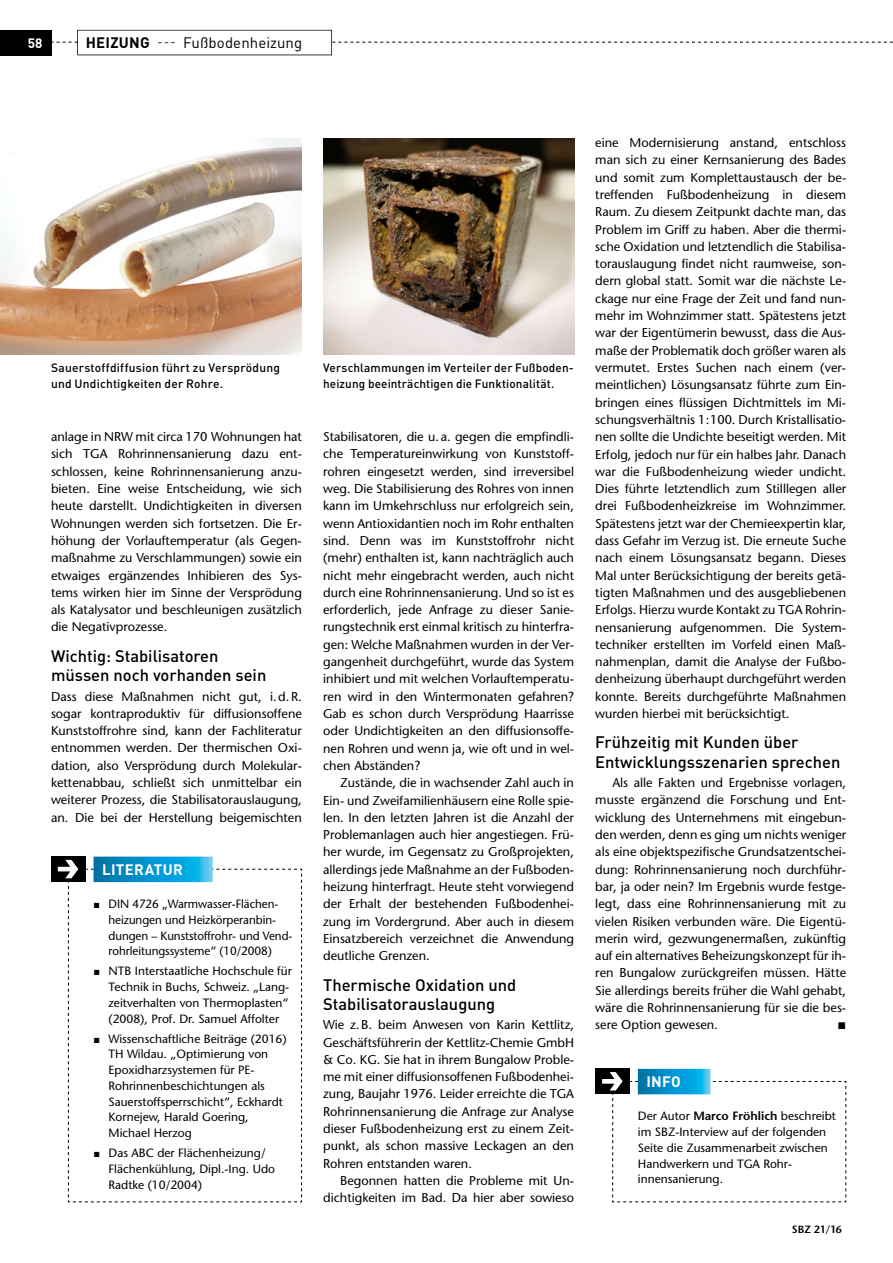
<style>
.page{position:relative;width:893px;height:1263px;background:#fff}
.page>*{position:absolute;margin:0;border:0;box-sizing:border-box;transform-origin:0 0}
.t1{font:500 16.5px/19.5px "DIN Pro";color:#000}
.t2{font:15.75px "European Pi Std 3";color:#000}
.t3{font:15px "DIN Pro";letter-spacing:.005em;color:#000}
.t4{font:700 15px "DIN Pro";letter-spacing:.015em;color:#fff}
.t5{font:700 13.5px "DIN Pro";color:#fff}
.t6{font:500 12.75px/17.2px "Stone Sans Std";color:#000;text-align:justify}
.t7{font:500 12px/15.8px "Stone Sans Std";color:#000}
.t8{font:500 12px/15.8px "DIN Pro";letter-spacing:.015em;color:#000}
.t9{font:600 10.5px "Stone Sans Std";color:#000}
.s1{font-weight:700}
.s2{font-size:12px}
.s3{font-weight:600}
</style>
<div class="page">
<svg style="left:51px;top:42px;width:842px;height:1px"></svg>
<svg style="left:77px;top:30px;width:255px;height:25px"></svg>
<div style="left:78px;top:31px;width:253px;height:24px;background:#fff"></div>
<svg style="left:94px;top:857px;width:119px;height:2px"></svg>
<img style="left:0;top:138px;width:302px;height:217px">
<img style="left:323px;top:138px;width:251px;height:217px">
<svg style="left:638px;top:1069px;width:73px;height:2px"></svg>
<div style="left:0;top:30px;width:51px;height:25px;background:#000"></div>
<div style="left:51px;top:856px;width:34px;height:26px;background:#000"></div>
<svg style="left:57px;top:859px;width:245px;height:343px"></svg>
<div style="left:595px;top:1068px;width:34px;height:26px;background:#000"></div>
<svg style="left:602px;top:1071px;width:245px;height:131px"></svg>
<p class="t5" style="left:28px;top:32px;width:16px">58</p>
<p class="t3" style="left:86px;top:33px;width:218px"><span class="s1">HEIZUNG</span> <span class="s2">---</span> Fußbodenheizung</p>
<p class="t8" style="left:51px;top:359px;width:230px">Sauerstoffdiffusion führt zu Versprödung und Undichtigkeiten der Rohre.</p>
<p class="t8" style="left:323px;top:359px;width:252px">Verschlammungen im Verteiler der Fußboden&shy;heizung beeinträchtigen die Funktionalität.</p>
<p class="t6" style="left:51px;top:428px;width:252px">anlage in NRW mit circa 170 Wohnungen hat sich TGA Rohrinnensanierung dazu ent&shy;schlossen, keine Rohrinnensanierung anzu&shy;bieten. Eine weise Entscheidung, wie sich heute darstellt. Undichtigkeiten in diversen Wohnungen werden sich fortsetzen. Die Er&shy;höhung der Vorlauftemperatur (als Gegen&shy;maßnahme zu Verschlammungen) sowie ein etwaiges ergänzendes Inhibieren des Sys&shy;tems wirken hier im Sinne der Versprödung als Katalysator und beschleunigen zusätzlich die Negativprozesse.</p>
<p class="t1" style="left:51px;top:645px;width:217px">Wichtig: Stabilisatoren müssen noch vorhanden sein</p>
<p class="t6" style="left:51px;top:687px;width:252px">Dass diese Maßnahmen nicht gut, i.d.R. sogar kontraproduktiv für diffusionsoffene Kunststoffrohre sind, kann der Fachliteratur entnommen werden. Der thermischen Oxi&shy;dation, also Versprödung durch Molekular&shy;kettenabbau, schließt sich unmittelbar ein weiterer Prozess, die Stabilisatorauslaugung, an. Die bei der Herstellung beigemischten</p>
<p class="t4" style="left:102px;top:857px;width:82px">LITERATUR</p>
<p class="t7" style="left:109px;top:896px;width:184px;text-indent:-15px">▪ DIN 4726 „Warmwasser-Flächen&shy;heizungen und Heizkörperanbin&shy;dungen – Kunststoffrohr- und Vend&shy;rohrleitungssysteme“ (10/2008)</p>
<p class="t7" style="left:109px;top:963px;width:185px;text-indent:-15px">▪ NTB Interstaatliche Hochschule für Technik in Buchs, Schweiz. „Lang&shy;zeitverhalten von Thermoplasten“ (2008), Prof. Dr. Samuel Affolter</p>
<p class="t7" style="left:109px;top:1031px;width:180px;text-indent:-15px">▪ Wissenschaftliche Beiträge (2016)<br>TH Wildau. „Optimierung von<br>Epoxidharzsystemen für PE-<br>Rohrinnenbeschichtungen als<br>Sauerstoffsperrschicht“, Eckhardt<br>Kornejew, Harald Goering,<br>Michael Herzog</p>
<p class="t7" style="left:109px;top:1145px;width:168px;text-indent:-15px">▪ Das ABC der Flächenheizung/<br>Flächenkühlung, Dipl.-Ing. Udo<br>Radtke (10/2004)</p>
<p class="t6" style="left:323px;top:428px;width:252px">Stabilisatoren, die u.a. gegen die empfindli&shy;che Temperatureinwirkung von Kunststoff&shy;rohren eingesetzt werden, sind irreversibel weg. Die Stabilisierung des Rohres von innen kann im Umkehrschluss nur erfolgreich sein, wenn Antioxidantien noch im Rohr enthalten sind. Denn was im Kunststoffrohr nicht (mehr) enthalten ist, kann nachträglich auch nicht mehr eingebracht werden, auch nicht durch eine Rohrinnensanierung. Und so ist es erforderlich, jede Anfrage zu dieser Sanie&shy;rungstechnik erst einmal kritisch zu hinterfra&shy;gen: Welche Maßnahmen wurden in der Ver&shy;gangenheit durchgeführt, wurde das System inhibiert und mit welchen Vorlauftemperatu&shy;ren wird in den Wintermonaten gefahren?<br>Gab es schon durch Versprödung Haarrisse oder Undichtigkeiten an den diffusionsoffe&shy;nen Rohren und wenn ja, wie oft und in wel&shy;chen Abständen?</p>
<p class="t6" style="left:323px;top:774px;width:252px;text-indent:17px">Zustände, die in wachsender Zahl auch in Ein- und Zweifamilienhäusern eine Rolle spie&shy;len. In den letzten Jahren ist die Anzahl der Problemanlagen auch hier angestiegen. Frü&shy;her wurde, im Gegensatz zu Großprojekten, allerdings jede Maßnahme an der Fußboden&shy;heizung hinterfragt. Heute steht vorwiegend der Erhalt der bestehenden Fußbodenhei&shy;zung im Vordergrund. Aber auch in diesem Einsatzbereich verzeichnet die Anwendung deutliche Grenzen.</p>
<p class="t1" style="left:323px;top:974px;width:195px">Thermische Oxidation und<br>Stabilisatorauslaugung</p>
<p class="t6" style="left:323px;top:1016px;width:252px">Wie z.B. beim Anwesen von Karin Kettlitz, Geschäftsführerin der Kettlitz-Chemie GmbH &amp; Co. KG. Sie hat in ihrem Bungalow Proble&shy;me mit einer diffusionsoffenen Fußbodenhei&shy;zung, Baujahr 1976. Leider erreichte die TGA Rohrinnensanierung die Anfrage zur Analyse dieser Fußbodenheizung erst zu einem Zeit&shy;punkt, als schon massive Leckagen an den Rohren entstanden waren.</p>
<p class="t6" style="left:323px;top:1172px;width:252px;text-align:right">Begonnen hatten die Probleme mit Un&shy;dichtigkeiten im Bad. Da hier aber sowieso</p>
<p class="t6" style="left:595px;top:134px;width:252px">eine Modernisierung anstand, entschloss man sich zu einer Kernsanierung des Bades und somit zum Komplettaustausch der be&shy;treffenden Fußbodenheizung in diesem Raum. Zu diesem Zeitpunkt dachte man, das Problem im Griff zu haben. Aber die thermi&shy;sche Oxidation und letztendlich die Stabilisa&shy;torauslaugung findet nicht raumweise, son&shy;dern global statt. Somit war die nächste Le&shy;ckage nur eine Frage der Zeit und fand nun&shy;mehr im Wohnzimmer statt. Spätestens jetzt war der Eigentümerin bewusst, dass die Aus&shy;maße der Problematik doch größer waren als vermutet. Erstes Suchen nach einem (ver&shy;meintlichen) Lösungsansatz führte zum Ein&shy;bringen eines flüssigen Dichtmittels im Mi&shy;schungsverhältnis 1:100. Durch Kristallisatio&shy;nen sollte die Undichte beseitigt werden. Mit Erfolg, jedoch nur für ein halbes Jahr. Danach war die Fußbodenheizung wieder undicht.<br>Dies führte letztendlich zum Stilllegen aller drei Fußbodenheizkreise im Wohnzimmer.<br>Spätestens jetzt war der Chemieexpertin klar, dass Gefahr im Verzug ist. Die erneute Suche nach einem Lösungsansatz begann. Dieses Mal unter Berücksichtigung der bereits getä&shy;tigten Maßnahmen und des ausgebliebenen Erfolgs. Hierzu wurde Kontakt zu TGA Rohrin&shy;nensanierung aufgenommen. Die System&shy;techniker erstellten im Vorfeld einen Maß&shy;nahmenplan, damit die Analyse der Fußbo&shy;denheizung überhaupt durchgeführt werden konnte. Bereits durchgeführte Maßnahmen wurden hierbei mit berücksichtigt.</p>
<p class="t1" style="left:595px;top:732px;width:247px">Frühzeitig mit Kunden über<br>Entwicklungsszenarien sprechen</p>
<p class="t6" style="left:595px;top:774px;width:252px;text-indent:17px">Als alle Fakten und Ergebnisse vorlagen, musste ergänzend die Forschung und Ent&shy;wicklung des Unternehmens mit eingebun&shy;den werden, denn es ging um nichts weniger als eine objektspezifische Grundsatzentschei&shy;dung: Rohrinnensanierung noch durchführ&shy;bar, ja oder nein? Im Ergebnis wurde festge&shy;legt, dass eine Rohrinnensanierung mit zu vielen Risiken verbunden wäre. Die Eigentü&shy;merin wird, gezwungenermaßen, zukünftig auf ein alternatives Beheizungskonzept für ih&shy;ren Bungalow zurückgreifen müssen. Hätte Sie allerdings bereits früher die Wahl gehabt, wäre die Rohrinnensanierung für sie die bes&shy;sere Option gewesen.</p>
<p class="t2" style="left:837px;top:1013px;width:10px">▪</p>
<p class="t4" style="left:646px;top:1069px;width:36px">INFO</p>
<p class="t7" style="left:638px;top:1108px;width:200px">Der Autor <span class="s3">Marco Fröhlich</span> beschreibt im SBZ-Interview auf der folgenden<br>Seite die Zusammenarbeit zwischen<br>Handwerkern und TGA Rohr&shy;innensanierung.</p>
<p class="t9" style="left:792px;top:1223px;width:52px">SBZ 21/16</p>
</div>
